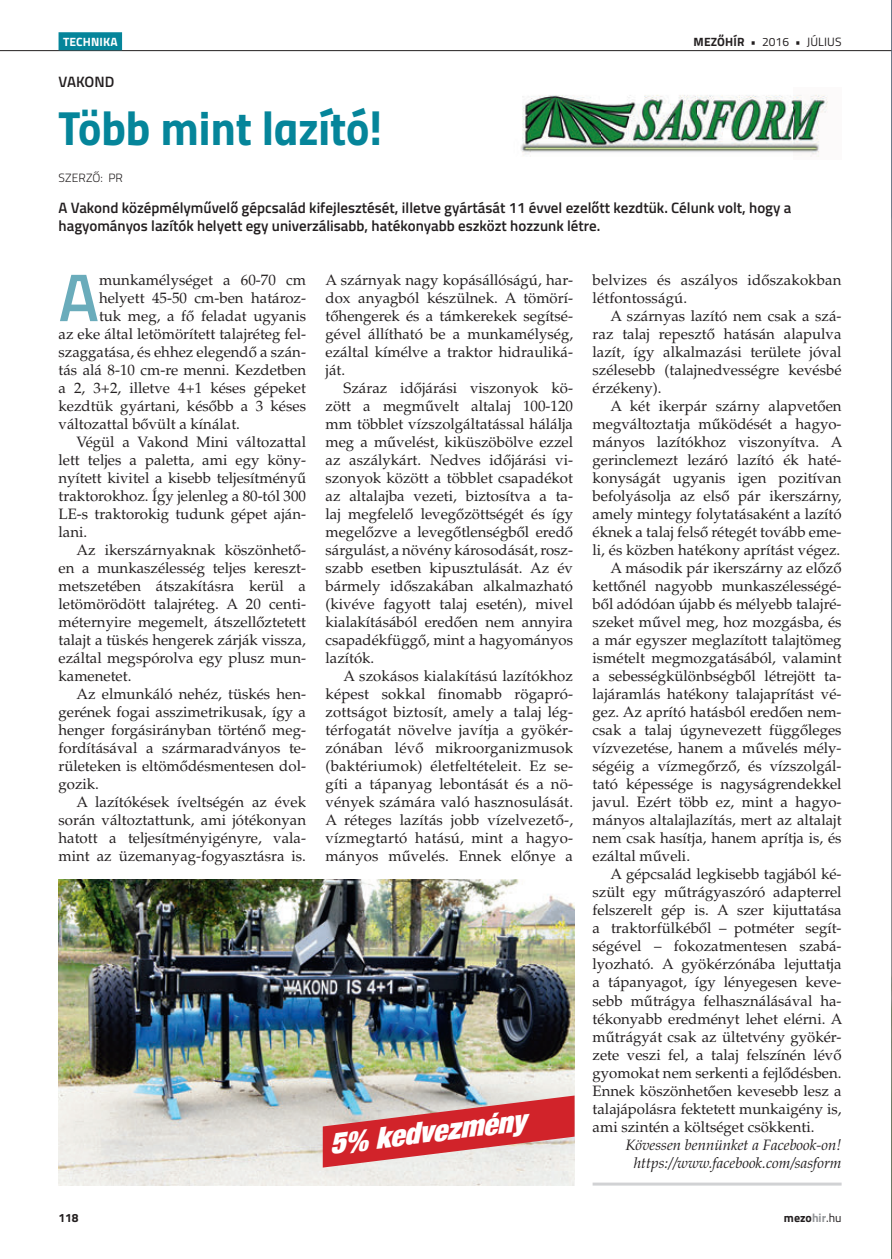
<style>
.page{position:relative;width:892px;height:1259px;background:#fff}
.page>*{position:absolute;margin:0;border:0;box-sizing:border-box;transform-origin:0 0}
.t1{font:600 67.5px "Titillium";color:#6aacbb}
.t2{font:48px "Titillium Bold Upright";color:#05859a}
.t3{font:italic 900 condensed 29.25px "Helvetica Neue LT Com";color:#fff}
.t4{font:15px/18px "Palatino LT Std";color:#231f20;text-align:justify}
.t5{font:600 15px/18px "Titillium";color:#231f20}
.t6{font:italic 15px/18px "Palatino LT Std";color:#231f20;text-align:center}
.t7{font:12px "Titillium";letter-spacing:.01em;color:#231f20}
.t8{font:700 12px "Titillium";color:#231f20}
.t9{font:300 12px "Titillium";color:#231f20}
.t10{font:700 12px "Titillium";letter-spacing:.01em;color:#fff}
.s1{font-weight:700}
.s2{color:#939598}
.s3{font-weight:400}
</style>
<div class="page">
<hr style="left:0;top:50px;width:891px;height:1px;background:#231f20">
<div style="left:59px;top:32px;width:63px;height:18px;background:#05859a"></div>
<hr style="left:593px;top:1182px;width:249px;height:3px;background:#d1d2d4">
<img style="left:59px;top:879px;width:516px;height:306px">
<svg style="left:323px;top:1095px;width:252px;height:72px;background:#d27073"></svg>
<img style="left:520px;top:95px;width:308px;height:62px">
<svg style="left:891px;top:0;width:1px;height:1259px"></svg>
<p class="t7" style="left:694px;top:33px;width:149px"><span class="s1">MEZŐHÍR</span> • 2016 • JÚLIUS</p>
<p class="t10" style="left:63px;top:32px;width:56px">TECHNIKA</p>
<p class="t5" style="left:59px;top:72px;width:57px">VAKOND</p>
<h2 class="t2" style="left:59px;top:90px;width:325px">Több mint lazító!</h2>
<p class="t9" style="left:59px;top:169px;width:66px">SZERZŐ: PR</p>
<p class="t5" style="left:59px;top:198px;width:734px">A Vakond középmélyművelő gépcsalád kifejlesztését, illetve gyártását 11 évvel ezelőtt kezdtük. Célunk volt, hogy a hagyományos lazítók helyett egy univerzálisabb, hatékonyabb eszközt hozzunk létre.</p>
<h1 class="t1" style="left:59px;top:247px;width:42px">A</h1>
<p class="t4" style="left:99px;top:271px;width:209px">munkamélységet a 60-70 cm</p>
<p class="t4" style="left:99px;top:289px;width:209px">helyett 45-50 cm-ben határoz-</p>
<p class="t4" style="left:99px;top:307px;width:209px">tuk meg, a fő feladat ugyanis</p>
<p class="t4" style="left:59px;top:325px;width:249px">az eke által letömörített talajréteg fel-</p>
<p class="t4" style="left:59px;top:343px;width:249px">szaggatása, és ehhez elegendő a szán-</p>
<p class="t4" style="left:59px;top:361px;width:249px">tás alá 8-10 cm-re menni. Kezdetben</p>
<p class="t4" style="left:59px;top:379px;width:249px">a 2, 3+2, illetve 4+1 késes gépeket</p>
<p class="t4" style="left:59px;top:397px;width:249px">kezdtük gyártani, később a 3 késes</p>
<p class="t4" style="left:59px;top:415px;width:183px">változattal bővült a kínálat.</p>
<p class="t4" style="left:77px;top:433px;width:231px">Végül a Vakond Mini változattal</p>
<p class="t4" style="left:59px;top:451px;width:249px">lett teljes a paletta, ami egy köny-</p>
<p class="t4" style="left:59px;top:469px;width:249px">nyített kivitel a kisebb teljesítményű</p>
<p class="t4" style="left:59px;top:487px;width:249px">traktorokhoz. Így jelenleg a 80-tól 300</p>
<p class="t4" style="left:59px;top:505px;width:249px">LE-s traktorokig tudunk gépet aján-</p>
<p class="t4" style="left:59px;top:523px;width:30px">lani.</p>
<p class="t4" style="left:77px;top:541px;width:231px">Az ikerszárnyaknak köszönhető-</p>
<p class="t4" style="left:59px;top:559px;width:249px">en a munkaszélesség teljes kereszt-</p>
<p class="t4" style="left:59px;top:577px;width:249px">metszetében átszakításra kerül a</p>
<p class="t4" style="left:59px;top:595px;width:249px">letömörödött talajréteg. A 20 centi-</p>
<p class="t4" style="left:59px;top:613px;width:249px">méternyire megemelt, átszellőztetett</p>
<p class="t4" style="left:59px;top:631px;width:249px">talajt a tüskés hengerek zárják vissza,</p>
<p class="t4" style="left:59px;top:649px;width:249px">ezáltal megspórolva egy plusz mun-</p>
<p class="t4" style="left:59px;top:667px;width:74px">kamenetet.</p>
<p class="t4" style="left:77px;top:685px;width:231px">Az elmunkáló nehéz, tüskés hen-</p>
<p class="t4" style="left:59px;top:703px;width:249px">gerének fogai asszimetrikusak, így a</p>
<p class="t4" style="left:59px;top:721px;width:249px">henger forgásirányban történő meg-</p>
<p class="t4" style="left:59px;top:739px;width:249px">fordításával a szármaradványos te-</p>
<p class="t4" style="left:59px;top:757px;width:249px">rületeken is eltömődésmentesen dol-</p>
<p class="t4" style="left:59px;top:775px;width:42px">gozik.</p>
<p class="t4" style="left:77px;top:793px;width:231px">A lazítókések íveltségén az évek</p>
<p class="t4" style="left:59px;top:811px;width:249px">során változtattunk, ami jótékonyan</p>
<p class="t4" style="left:59px;top:829px;width:249px">hatott a teljesítményigényre, vala-</p>
<p class="t4" style="left:59px;top:847px;width:249px">mint az üzemanyag-fogyasztásra is.</p>
<p class="t4" style="left:326px;top:271px;width:249px">A szárnyak nagy kopásállóságú, har&shy;dox anyagból készülnek. A tömörí&shy;tőhengerek és a támkerekek segítsé&shy;gével állítható be a munkamélység, ezáltal kímélve a traktor hidrauliká&shy;ját.</p>
<p class="t4" style="left:326px;top:379px;width:249px;text-indent:18px">Száraz időjárási viszonyok kö&shy;zött a megművelt altalaj 100-120 mm többlet vízszolgáltatással hálálja meg a művelést, kiküszöbölve ezzel az aszálykárt. Nedves időjárási vi&shy;szonyok között a többlet csapadékot az altalajba vezeti, biztosítva a ta&shy;laj megfelelő levegőzöttségét és így megelőzve a levegőtlenségből eredő sárgulást, a növény károsodását, rosz&shy;szabb esetben kipusztulását. Az év bármely időszakában alkalmazható (kivéve fagyott talaj esetén), mivel kialakításából eredően nem annyira csapadékfüggő, mint a hagyományos lazítók.</p>
<p class="t4" style="left:326px;top:667px;width:249px;text-indent:18px">A szokásos kialakítású lazítókhoz képest sokkal</p>
<p class="t4" style="left:326px;top:685px;width:249px;text-indent:122px">nomabb rögapró&shy;zottságot biztosít, amely a talaj lég&shy;térfogatát növelve javítja a gyökér&shy;zónában lévő mikroorganizmusok (baktériumok) életfeltételeit. Ez se&shy;gíti a tápanyag lebontását és a nö&shy;vények számára való hasznosulását.<br>A réteges lazítás jobb vízelvezető-, víz meg tartó hatású, mint a hagyo&shy;mányos művelés. Ennek előnye a</p>
<h3 class="t3" style="left:327px;top:1125px;width:199px;rotate:-7deg">5% kedvezmény</h3>
<p class="t4" style="left:593px;top:271px;width:250px">belvizes és aszályos időszakokban létfontosságú.</p>
<p class="t4" style="left:593px;top:307px;width:250px;text-indent:18px">A szárnyas lazító nem csak a szá&shy;raz talaj repesztő hatásán alapulva lazít, így alkalmazási területe jóval szélesebb (talajnedvességre kevésbé érzékeny).</p>
<p class="t4" style="left:611px;top:397px;width:232px">A két ikerpár szárny alapvetően</p>
<p class="t4" style="left:593px;top:415px;width:250px">megváltoztatja működését a hagyo-</p>
<p class="t4" style="left:593px;top:433px;width:251px">mányos lazítókhoz viszonyítva. A</p>
<p class="t4" style="left:593px;top:451px;width:250px">gerinclemezt lezáró lazító ék haté-</p>
<p class="t4" style="left:593px;top:469px;width:250px">konyságát ugyanis igen pozitívan</p>
<p class="t4" style="left:593px;top:487px;width:251px">befolyásolja az első pár ikerszárny,</p>
<p class="t4" style="left:593px;top:505px;width:251px">amely mintegy folytatásaként a lazító</p>
<p class="t4" style="left:593px;top:523px;width:250px">éknek a talaj felső rétegét tovább eme-</p>
<p class="t4" style="left:593px;top:541px;width:249px">li, és közben hatékony aprítást végez.</p>
<p class="t4" style="left:611px;top:559px;width:233px">A második pár ikerszárny az előző</p>
<p class="t4" style="left:593px;top:577px;width:251px">kettőnél nagyobb munkaszélességé-</p>
<p class="t4" style="left:593px;top:595px;width:251px">ből adódóan újabb és mélyebb talajré-</p>
<p class="t4" style="left:593px;top:613px;width:251px">szeket művel meg, hoz mozgásba, és</p>
<p class="t4" style="left:593px;top:631px;width:250px">a már egyszer meglazított talajtömeg</p>
<p class="t4" style="left:593px;top:649px;width:251px">ismételt megmozgatásából, valamint</p>
<p class="t4" style="left:593px;top:667px;width:250px">a sebességkülönbségből létrejött ta-</p>
<p class="t4" style="left:593px;top:685px;width:251px">lajáramlás hatékony talajaprítást vé-</p>
<p class="t4" style="left:593px;top:703px;width:250px">gez. Az aprító hatásból eredően nem-</p>
<p class="t4" style="left:593px;top:721px;width:251px">csak a talaj úgynevezett függőleges</p>
<p class="t4" style="left:593px;top:739px;width:251px">vízvezetése, hanem a művelés mély-</p>
<p class="t4" style="left:593px;top:757px;width:250px">ségéig a vízmegőrző, és vízszolgál-</p>
<p class="t4" style="left:593px;top:775px;width:250px">tató képessége is nagyságrendekkel</p>
<p class="t4" style="left:593px;top:793px;width:250px">javul. Ezért több ez, mint a hagyo-</p>
<p class="t4" style="left:593px;top:811px;width:251px">mányos altalajlazítás, mert az altalajt</p>
<p class="t4" style="left:593px;top:829px;width:250px">nem csak hasítja, hanem aprítja is, és</p>
<p class="t4" style="left:593px;top:847px;width:99px">ezáltal műveli.</p>
<p class="t4" style="left:611px;top:865px;width:233px">A gépcsalád legkisebb tagjából ké-</p>
<p class="t4" style="left:593px;top:883px;width:250px">szült egy műtrágyaszóró adapterrel</p>
<p class="t4" style="left:593px;top:901px;width:251px">felszerelt gép is. A szer kijuttatása</p>
<p class="t4" style="left:593px;top:919px;width:251px">a traktorfülkéből – potméter segít-</p>
<p class="t4" style="left:593px;top:937px;width:250px">ségével – fokozatmentesen szabá-</p>
<p class="t4" style="left:593px;top:955px;width:250px">lyozható. A gyökérzónába lejuttatja</p>
<p class="t4" style="left:593px;top:973px;width:251px">a tápanyagot, így lényegesen keve-</p>
<p class="t4" style="left:593px;top:991px;width:251px">sebb műtrágya felhasználásával ha-</p>
<p class="t4" style="left:593px;top:1009px;width:251px">tékonyabb eredményt lehet elérni. A</p>
<p class="t4" style="left:593px;top:1027px;width:250px">műtrágyát csak az ültetvény gyökér-</p>
<p class="t4" style="left:593px;top:1045px;width:251px">zete veszi fel, a talaj felszínén lévő</p>
<p class="t4" style="left:593px;top:1063px;width:251px">gyomokat nem serkenti a fejlődésben.</p>
<p class="t4" style="left:593px;top:1081px;width:250px">Ennek köszönhetően kevesebb lesz a</p>
<p class="t4" style="left:593px;top:1099px;width:251px">talajápolásra fektetett munkaigény is,</p>
<p class="t4" style="left:593px;top:1117px;width:223px">ami szintén a költséget csökkenti.</p>
<p class="t6" style="left:625px;top:1135px;width:218px">Kövessen bennünket a Facebook-on! https://www.facebook.com/sasform</p>
<p class="t8" style="left:59px;top:1208px;width:22px">118</p>
<p class="t8" style="left:784px;top:1208px;width:59px">mezo<span class="s2">hir</span><span class="s3">.hu</span></p>
</div>
